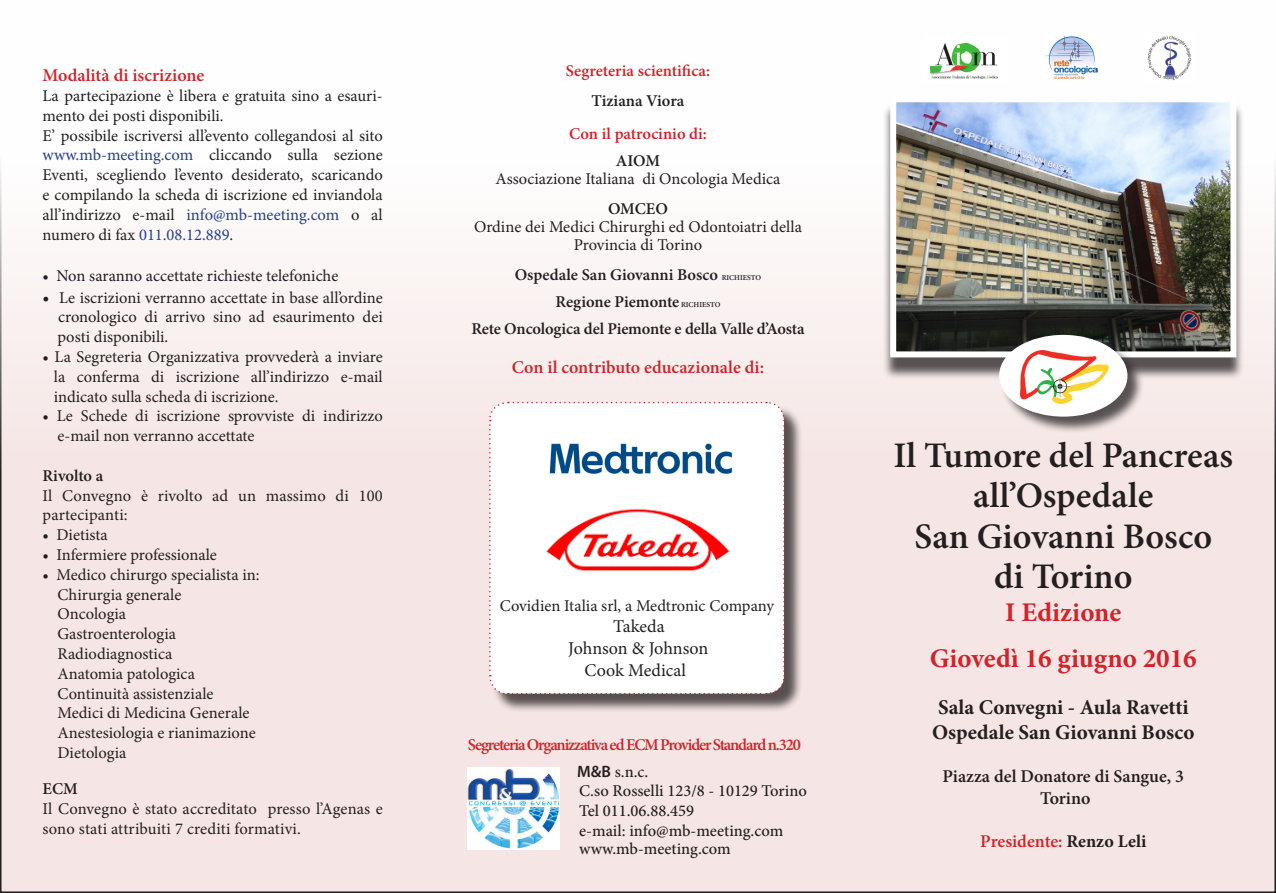
<style>
.page{position:relative;width:1276px;height:893px;background:#fff}
.page>*{position:absolute;margin:0;border:0;box-sizing:border-box;transform-origin:0 0}
.t1{font:600 36px "Minion Pro";color:#231f20}
.t2{font:700 27px "Minion Pro";color:#d1232a}
.t3{font:700 21px "Minion Pro";letter-spacing:.005em;color:#231f20}
.t4{font:600 18px "Minion Pro";color:#d1232a}
.t5{font:600 18px "Minion Pro";color:#231f20}
.t6{font:18px "Minion Pro";color:#231f20}
.t7{font:16.5px/19.8px "Minion Pro";color:#231f20}
.t8{font:600 16.5px "Minion Pro";letter-spacing:-.005em;color:#231f20}
.t9{font:500 16.5px "Minion Pro";color:#231f20}
.t10{font:600 16.5px "Minion Pro";letter-spacing:-.065em;color:#d1232a}
.t11{font:600 16.5px "Minion Pro";color:#d1232a}
.t12{font:16.5px "Minion Pro";color:#253f8e}
.s1{color:#253f8e}
.s2{color:#231f20}
.s3{font-size:18px}
.s4{font-size:7.5px}
.s5{font-family:"Myriad Pro";font-weight:600}
.s6{font-weight:700;color:#231f20}
</style>
<div class="page">
<div style="left:1px;top:1px;width:1274px;height:891px;background:linear-gradient(to bottom,#fefefe,#f2dddc)"></div>
<img style="left:468px;top:767px;width:91px;height:82px">
<div style="left:492px;top:405px;width:311px;height:307px;background:#231f20;opacity:.75"></div>
<svg style="left:488px;top:401px;width:297px;height:294px"></svg>
<img style="left:535px;top:502px;width:206px;height:76px">
<img style="left:535px;top:421px;width:208px;height:76px">
<img style="left:923px;top:34px;width:83px;height:48px">
<img style="left:1045px;top:35px;width:52px;height:45px">
<div style="left:882px;top:103px;width:362px;height:277px;background:#231f20;opacity:.75"></div>
<img style="left:897px;top:103px;width:332px;height:247px">
<div style="left:890px;top:96px;width:346px;height:261px;border:6px solid #fff"></div>
<div style="left:1000px;top:336px;width:144px;height:98px;background:#231f20;opacity:.75"></div>
<div style="left:1003px;top:339px;width:120px;height:73px;background:#fff;border-radius:50%"></div>
<div style="left:999px;top:335px;width:128px;height:82px;border:8px solid #fff;border-radius:50%"></div>
<img style="left:1020px;top:350px;width:88px;height:54px">
<img style="left:1144px;top:34px;width:49px;height:48px">
<p class="t4" style="left:43px;top:63px;width:163px">Modalità di iscrizione</p>
<p class="t7" style="left:43px;top:86px;width:342px">La partecipazione è libera e gratuita sino a esauri&shy;mento dei posti disponibili.</p>
<p class="t7" style="left:43px;top:126px;width:342px;text-align:justify">E’ possibile iscriversi all’evento collegandosi al sito <span class="s1">www.mb-meeting.com</span> cliccando sulla sezione Eventi, scegliendo l’evento desiderato, scaricando e compilando la scheda di iscrizione ed inviandola</p>
<p class="t7" style="left:43px;top:205px;width:342px">all’indirizzo e-mail <span class="s1">info@mb-meeting.com</span> o al</p>
<p class="t12" style="left:43px;top:223px;width:192px"><span class="s2">numero di fax</span> 011.08.12.889<span class="s2">.</span></p>
<p class="t7" style="left:43px;top:266px;width:297px">• Non saranno accettate richieste telefoniche</p>
<p class="t7" style="left:43px;top:288px;width:342px"><span class="s3">•</span> Le iscrizioni verranno accettate in base all’ordine</p>
<p class="t7" style="left:58px;top:307px;width:326px">cronologico di arrivo sino ad esaurimento dei</p>
<p class="t7" style="left:58px;top:327px;width:112px">posti disponibili.</p>
<p class="t7" style="left:43px;top:347px;width:342px">• La Segreteria Organizzativa provvederà a inviare</p>
<p class="t7" style="left:54px;top:367px;width:330px">la conferma di iscrizione all’indirizzo e-mail</p>
<p class="t7" style="left:54px;top:387px;width:226px">indicato sulla scheda di iscrizione.</p>
<p class="t7" style="left:43px;top:406px;width:342px">• Le Schede di iscrizione sprovviste di indirizzo</p>
<p class="t7" style="left:58px;top:426px;width:199px">e-mail non verranno accettate</p>
<p class="t8" style="left:43px;top:464px;width:62px">Rivolto a</p>
<p class="t7" style="left:43px;top:486px;width:342px">Il Convegno è rivolto ad un massimo di 100</p>
<p class="t7" style="left:43px;top:505px;width:87px">partecipanti:</p>
<p class="t7" style="left:43px;top:525px;width:67px">• Dietista</p>
<p class="t7" style="left:43px;top:545px;width:176px">• Infermiere professionale</p>
<p class="t7" style="left:43px;top:565px;width:218px">• Medico chirurgo specialista in:</p>
<p class="t7" style="left:58px;top:585px;width:125px">Chirurgia generale</p>
<p class="t7" style="left:58px;top:604px;width:70px">Oncologia</p>
<p class="t7" style="left:58px;top:624px;width:120px">Gastroenterologia</p>
<p class="t7" style="left:58px;top:644px;width:116px">Radiodiagnostica</p>
<p class="t7" style="left:58px;top:664px;width:139px">Anatomia patologica</p>
<p class="t7" style="left:58px;top:684px;width:157px">Continuità assistenziale</p>
<p class="t7" style="left:58px;top:703px;width:193px">Medici di Medicina Generale</p>
<p class="t7" style="left:58px;top:723px;width:200px">Anestesiologia e rianimazione</p>
<p class="t7" style="left:58px;top:743px;width:70px">Dietologia</p>
<p class="t8" style="left:43px;top:778px;width:37px">ECM</p>
<p class="t7" style="left:43px;top:799px;width:342px">Il Convegno è stato accreditato presso l’Agenas e sono stati attribuiti 7 crediti formativi.</p>
<p class="t11" style="left:566px;top:59px;width:146px">Segreteria scientifica:</p>
<p class="t8" style="left:591px;top:89px;width:94px">Tiziana Viora</p>
<p class="t11" style="left:569px;top:122px;width:139px">Con il patrocinio di:</p>
<p class="t8" style="left:616px;top:149px;width:46px">AIOM</p>
<p class="t7" style="left:495px;top:169px;width:286px">Associazione Italiana di Oncologia Medica</p>
<p class="t8" style="left:608px;top:197px;width:61px">OMCEO</p>
<p class="t7" style="left:474px;top:218px;width:329px;line-height:18px;text-align:center">Ordine dei Medici Chirurghi ed Odontoiatri della<br>Provincia di Torino</p>
<p class="t8" style="left:515px;top:263px;width:248px">Ospedale San Giovanni Bosco <span class="s4">RICHIESTO</span></p>
<p class="t8" style="left:555px;top:290px;width:166px">Regione Piemonte <span class="s4">RICHIESTO</span></p>
<p class="t8" style="left:471px;top:317px;width:335px">Rete Oncologica del Piemonte e della Valle d’Aosta</p>
<p class="t4" style="left:512px;top:355px;width:254px">Con il contributo educazionale di:</p>
<p class="t7" style="left:500px;top:596px;width:276px">Covidien Italia srl, a Medtronic Company</p>
<p class="t6" style="left:613px;top:615px;width:53px">Takeda</p>
<p class="t6" style="left:568px;top:636px;width:141px">Johnson &amp; Johnson</p>
<p class="t6" style="left:584px;top:658px;width:103px">Cook Medical</p>
<p class="t10" style="left:468px;top:733px;width:334px">Segreteria Organizzativa ed ECM Provider Standard n.320</p>
<p class="t9" style="left:577px;top:760px;width:73px"><span class="s5">M&amp;B</span> s.n.c.</p>
<p class="t9" style="left:579px;top:780px;width:229px">C.so Rosselli 123/8 - 10129 Torino</p>
<p class="t9" style="left:579px;top:800px;width:116px">Tel 011.06.88.459</p>
<p class="t9" style="left:579px;top:820px;width:205px">e-mail: info@mb-meeting.com</p>
<p class="t9" style="left:579px;top:838px;width:153px">www.mb-meeting.com</p>
<p class="t1" style="left:893px;top:430px;width:341px">Il Tumore del Pancreas</p>
<p class="t1" style="left:973px;top:471px;width:182px">all’Ospedale</p>
<p class="t1" style="left:914px;top:511px;width:299px">San Giovanni Bosco</p>
<p class="t1" style="left:994px;top:552px;width:140px">di Torino</p>
<p class="t2" style="left:1005px;top:593px;width:118px">I Edizione</p>
<p class="t2" style="left:930px;top:639px;width:268px">Giovedì 16 giugno 2016</p>
<p class="t3" style="left:938px;top:692px;width:252px">Sala Convegni - Aula Ravetti</p>
<p class="t3" style="left:932px;top:717px;width:264px">Ospedale San Giovanni Bosco</p>
<p class="t5" style="left:942px;top:764px;width:243px">Piazza del Donatore di Sangue, 3</p>
<p class="t5" style="left:1040px;top:785px;width:52px">Torino</p>
<p class="t4" style="left:980px;top:828px;width:168px">Presidente: <span class="s6">Renzo Leli</span></p>
</div>
